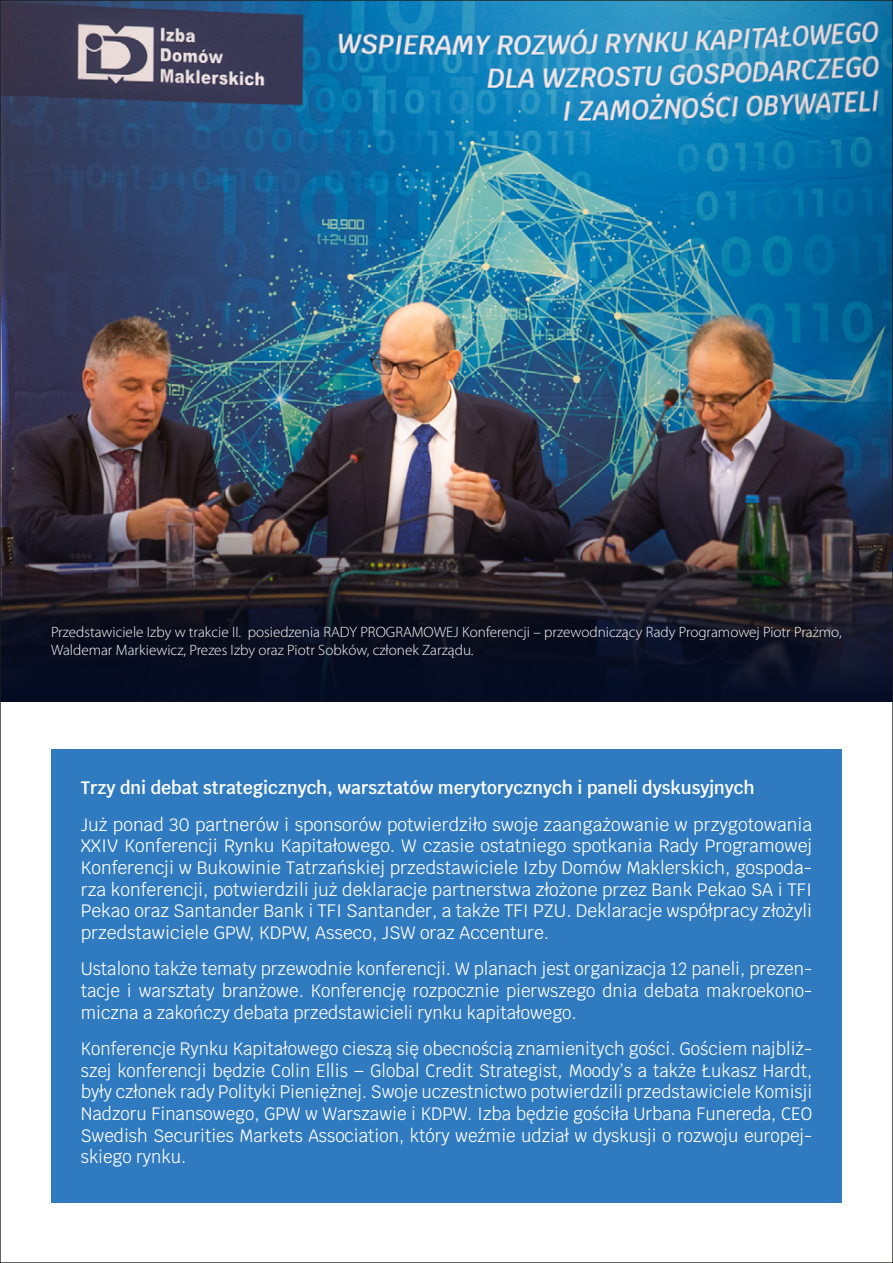
<style>
.page{position:relative;width:893px;height:1263px;background:#fff}
.page>*{position:absolute;margin:0;border:0;box-sizing:border-box;transform-origin:0 0}
.t1{font:18px/21.6px "Krub";color:#fff;text-align:justify;scale:.94 1}
.t2{font:18px/21.6px "Krub";color:#fff;text-align:justify}
.t3{font:600 18px "Krub";color:#fff}
.t4{font:300 15px/18px "Myriad Pro";color:#fff}
</style>
<div class="page">
<img style="left:2px;top:2px;width:889px;height:474px">
<img style="left:2px;top:476px;width:889px;height:226px">
<div style="left:51px;top:749px;width:791px;height:454px;background:#307abf"></div>
<p class="t4" style="left:51px;top:624px;width:792px">Przedstawiciele Izby w trakcie II. posiedzenia RADY PROGRAMOWEJ Konferencji – przewodniczący Rady Programowej Piotr Prażmo,<br>Waldemar Markiewicz, Prezes Izby oraz Piotr Sobków, członek Zarządu.</p>
<p class="t3" style="left:81px;top:777px;width:675px">Trzy dni debat strategicznych, warsztatów merytorycznych i paneli dyskusyjnych</p>
<p class="t2" style="left:81px;top:814px;width:733px">Już ponad 30 partnerów i sponsorów potwierdziło swoje zaangażowanie w przygotowania XXIV Konferencji Rynku Kapitałowego. W czasie ostatniego spotkania Rady Programowej Konferencji w Bukowinie Tatrzańskiej przedstawiciele Izby Domów Maklerskich, gospoda&shy;rza konferencji, potwierdzili już deklaracje partnerstwa złożone przez Bank Pekao SA i TFI Pekao oraz Santander Bank i TFI Santander, a także TFI PZU. Deklaracje współpracy złożyli przedstawiciele GPW, KDPW, Asseco, JSW oraz Accenture.</p>
<p class="t1" style="left:81px;top:958px;width:780px">Ustalono także tematy przewodnie konferencji. W planach jest organizacja 12 paneli, prezen&shy;tacje i warsztaty branżowe. Konferencję rozpocznie pierwszego dnia debata makroekono&shy;miczna a zakończy debata przedstawicieli rynku kapitałowego.</p>
<p class="t1" style="left:81px;top:1038px;width:780px">Konferencje Rynku Kapitałowego cieszą się obecnością znamienitych gości. Gościem najbliż&shy;szej konferencji będzie Colin Ellis – Global Credit Strategist, Moody’s a także Łukasz Hardt, były członek rady Polityki Pieniężnej. Swoje uczestnictwo potwierdzili przedstawiciele Komisji Nadzoru Finansowego, GPW w Warszawie i KDPW. Izba będzie gościła Urbana Funereda, CEO Swedish Securities Markets Association, który weźmie udział w dyskusji o rozwoju europej&shy;skiego rynku.</p>
</div>
